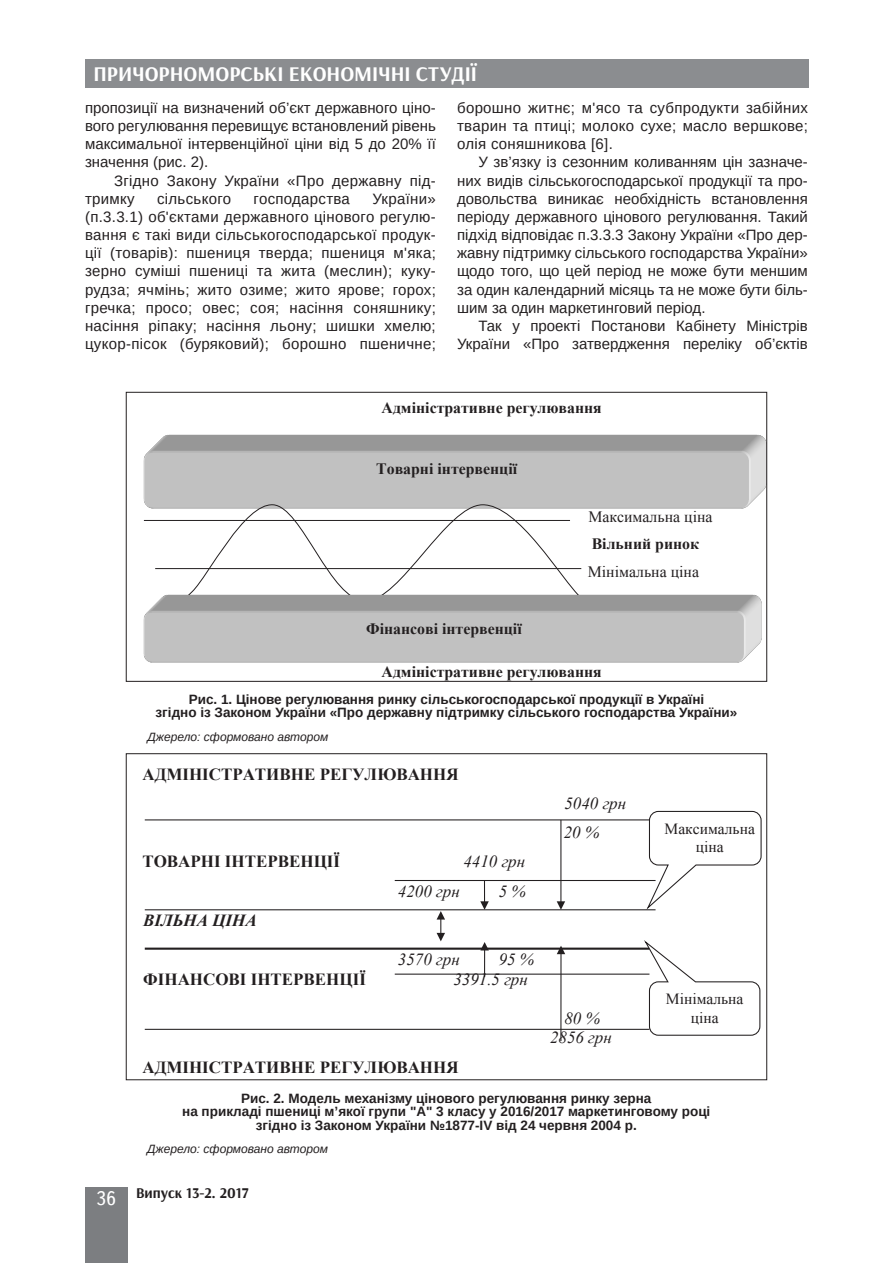
<style>
.page{position:relative;width:893px;height:1263px;background:#fff}
.page>*{position:absolute;margin:0;border:0;box-sizing:border-box;transform-origin:0 0}
.t1{font:700 21px "Arsenal";color:#fff}
.t2{font:700 16.95px "Times New Roman";color:#231f20}
.t3{font:italic 16.95px/29.2px "Times New Roman";color:#231f20}
.t4{font:italic 700 16.95px "Times New Roman";color:#231f20}
.t5{font:700 15.75px "Times New Roman";color:#231f20}
.t6{font:15.75px/27.3px "Times New Roman";color:#231f20}
.t7{font:15.6px/18px "Times New Roman";color:#231f20;text-align:center}
.Текст_основной_GREP{font:15px/18.1px "Arimo";color:#231f20;text-align:justify}
.Текст_основной_GREP-2{font:15px/18.1px "Arimo";letter-spacing:.02em;color:#231f20}
.t8{font:700 15px "Arsenal";color:#231f20}
.Рисунок{font:700 13.5px/13.5px "Arimo";color:#231f20;text-align:center}
.Джерело{font:italic 12px "Arimo";color:#231f20}
.s1{font-weight:700}
.s2{font-family:"Ukrainian Text";font-weight:400;font-size:19.5px;color:#fff}
</style>
<div class="page">
<div style="left:85px;top:59px;width:723px;height:29px;background:#8b8d90"></div>
<div style="left:85px;top:1186px;width:43px;height:76px;background:#7c7e81"></div>
<img style="left:144px;top:434px;width:621px;height:75px">
<div style="left:147px;top:459px;width:599px;height:42px;background:#c1c1c1"></div>
<hr style="left:144px;top:520px;width:426px;height:1px;background:#231f20">
<svg style="left:164px;top:503px;width:419px;height:91px"></svg>
<hr style="left:155px;top:568px;width:426px;height:1px;background:#231f20">
<img style="left:144px;top:594px;width:617px;height:69px">
<div style="left:147px;top:619px;width:594px;height:36px;background:#c1c1c1"></div>
<hr style="left:145px;top:819px;width:511px;height:1px;background:#231f20">
<hr style="left:145px;top:909px;width:511px;height:1px;background:#231f20">
<hr style="left:145px;top:1029px;width:504px;height:1px;background:#231f20">
<hr style="left:145px;top:947px;width:504px;height:3px;background:#231f20">
<svg style="left:437px;top:911px;width:8px;height:30px"></svg>
<hr style="left:395px;top:880px;width:261px;height:1px;background:#231f20">
<svg style="left:480px;top:881px;width:9px;height:29px"></svg>
<hr style="left:560px;top:820px;width:1px;height:83px;background:#231f20">
<svg style="left:557px;top:901px;width:8px;height:9px"></svg>
<hr style="left:395px;top:973px;width:254px;height:2px;background:#231f20">
<svg style="left:480px;top:942px;width:9px;height:35px"></svg>
<hr style="left:560px;top:953px;width:1px;height:88px;background:#231f20">
<svg style="left:557px;top:946px;width:8px;height:8px"></svg>
<svg style="left:645px;top:810px;width:117px;height:101px"></svg>
<svg style="left:642px;top:940px;width:119px;height:96px"></svg>
<h1 class="t1" style="left:94px;top:61px;width:385px">ПРИЧОРНОМОРСЬКІ ЕКОНОМІЧНІ СТУДІЇ</h1>
<p class="Текст_основной_GREP" style="left:85px;top:99px;width:352px">пропозиції на визначений об’єкт державного ціно&shy;вого регулювання перевищує встановлений рівень максимальної інтервенційної ціни від 5 до 20% її значення (рис. 2).</p>
<p class="Текст_основной_GREP-2" style="left:85px;top:171px;width:352px;text-indent:29px">Згідно Закону України «Про державну під&shy;тримку</p>
<p class="Текст_основной_GREP-2" style="left:157px;top:190px;width:75px">сільського</p>
<p class="Текст_основной_GREP-2" style="left:254px;top:190px;width:98px">господарства</p>
<p class="Текст_основной_GREP" style="left:85px;top:190px;width:352px;text-indent:287px">України» (п.3.3.1) об'єктами державного цінового регулю&shy;вання є такі види сільськогосподарської продук&shy;ції (товарів): пшениця тверда; пшениця м'яка; зерно суміші пшениці та жита (меслин); куку&shy;рудза; ячмінь; жито озиме; жито ярове; горох; гречка; просо; овес; соя; насіння соняшнику; насіння ріпаку; насіння льону; шишки хмелю; цукор-пісок (буряковий); борошно пшеничне;</p>
<p class="Текст_основной_GREP" style="left:457px;top:99px;width:352px">борошно житнє; м'ясо та субпродукти забійних тварин та птиці; молоко сухе; масло вершкове; олія соняшникова [6].</p>
<p class="Текст_основной_GREP" style="left:457px;top:153px;width:352px;text-indent:21px">У зв’язку із сезонним коливанням цін зазначе&shy;них видів сільськогосподарської продукції та про&shy;довольства виникає необхідність встановлення періоду державного цінового регулювання. Такий підхід відповідає п.3.3.3 Закону України «Про дер&shy;жавну підтримку сільського господарства України» щодо того, що цей період не може бути меншим за один календарний місяць та не може бути біль&shy;шим за один маркетинговий період.</p>
<p class="Текст_основной_GREP" style="left:457px;top:317px;width:352px;text-align:right">Так у проекті Постанови Кабінету Міністрів<br>України «Про затвердження переліку об’єктів</p>
<p class="t5" style="left:382px;top:397px;width:222px">Адміністративне регулювання</p>
<p class="t5" style="left:376px;top:458px;width:142px">Товарні інтервенції</p>
<p class="t5" style="left:366px;top:618px;width:157px">Фінансові інтервенції</p>
<p class="t6" style="left:588px;top:503px;width:126px">Максимальна ціна<br><span class="s1">Вільний ринок<br></span>Мінімальна ціна</p>
<p class="t5" style="left:382px;top:661px;width:222px">Адміністративне регулювання</p>
<p class="Рисунок" style="left:156px;top:693px;width:583px">Рис. 1. Цінове регулювання ринку сільськогосподарської продукції в Україні<br>згідно із Законом України «Про державну підтримку сільського господарства України»</p>
<p class="Джерело" style="left:147px;top:729px;width:182px">Джерело: сформовано автором</p>
<p class="t2" style="left:142px;top:762px;width:318px">АДМІНІСТРАТИВНЕ РЕГУЛЮВАННЯ</p>
<p class="t2" style="left:142px;top:850px;width:199px">ТОВАРНІ ІНТЕРВЕНЦІЇ</p>
<p class="t3" style="left:463px;top:847px;width:63px">4410 грн</p>
<p class="t3" style="left:398px;top:876px;width:63px">4200 грн</p>
<p class="t3" style="left:499px;top:876px;width:28px">5 %</p>
<p class="t4" style="left:143px;top:909px;width:115px">ВІЛЬНА ЦІНА</p>
<p class="t3" style="left:398px;top:944px;width:63px">3570 грн</p>
<p class="t3" style="left:499px;top:944px;width:37px">95 %</p>
<p class="t2" style="left:143px;top:967px;width:224px">ФІНАНСОВІ ІНТЕРВЕНЦІЇ</p>
<p class="t3" style="left:453px;top:964px;width:76px">3391.5 грн</p>
<p class="t2" style="left:142px;top:1055px;width:318px">АДМІНІСТРАТИВНЕ РЕГУЛЮВАННЯ</p>
<p class="t3" style="left:564px;top:788px;width:64px">5040 грн<br>20 %</p>
<p class="t3" style="left:550px;top:1008px;width:63px;line-height:19.5px;text-align:center">80 %<br>2856 грн</p>
<p class="t7" style="left:665px;top:819px;width:92px">Максимальна ціна</p>
<p class="t7" style="left:666px;top:990px;width:79px">Мінімальна ціна</p>
<p class="Рисунок" style="left:182px;top:1091px;width:530px">Рис. 2. Модель механізму цінового регулювання ринку зерна<br>на прикладі пшениці м’якої групи "А" 3 класу у 2016/2017 маркетинговому році згідно із Законом України №1877-IV від 24 червня 2004 р.</p>
<p class="Джерело" style="left:147px;top:1141px;width:182px">Джерело: сформовано автором</p>
<p class="t8" style="left:96px;top:1183px;width:154px"><span class="s2">36</span> Випуск 13-2. 2017</p>
</div>
